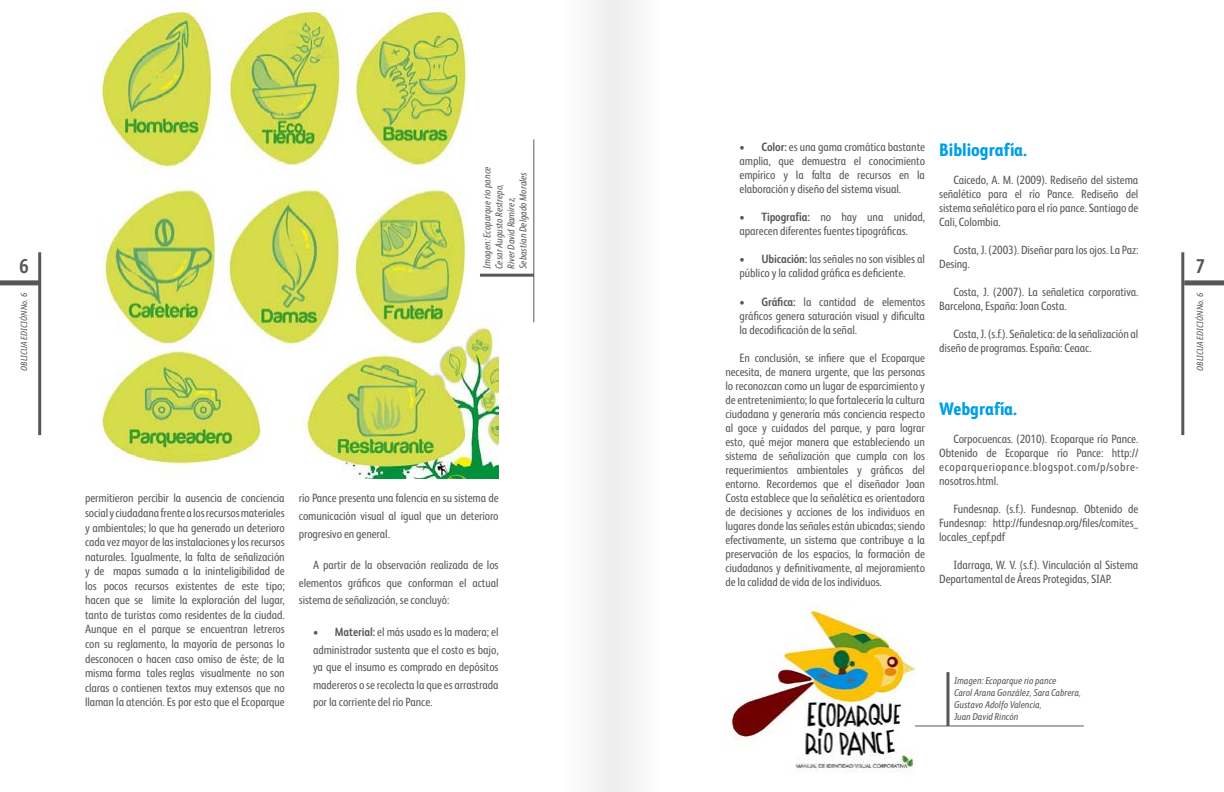
<style>
.page{position:relative;width:1224px;height:792px;background:#fff}
.page>*{position:absolute;margin:0;border:0;box-sizing:border-box;transform-origin:0 0}
.t1{font:700 20px "FS Albert Pro Narrow";color:#575756}
.t2{font:800 18px "FS Albert Pro Narrow";color:#009fe3}
.t3{font:12px/14px "FS Albert Pro Narrow";letter-spacing:-.01em;color:#575756;text-align:justify}
.t4{font:italic 10px/12px "FS Albert Pro Narrow";color:#575756}
.t5{font:italic 9px "FS Albert Pro Narrow";color:#575756}
.s1{font-weight:700}
</style>
<div class="page">
<hr style="left:38px;top:252px;width:3px;height:183px;background:#575756">
<hr style="left:1181px;top:252px;width:3px;height:183px;background:#575756">
<div style="left:0;top:280px;width:40px;height:5px;background:#575756"></div>
<div style="left:1184px;top:280px;width:40px;height:5px;background:#575756"></div>
<div style="left:562px;top:0;width:50px;height:792px;background:#f6f6f6"></div>
<div style="left:612px;top:0;width:50px;height:792px;background:#f5f5f5"></div>
<img style="left:101px;top:7px;width:398px;height:471px">
<hr style="left:533px;top:139px;width:1px;height:183px;background:#575756">
<hr style="left:480px;top:274px;width:54px;height:3px;background:#575756">
<img style="left:731px;top:606px;width:194px;height:167px">
<hr style="left:915px;top:725px;width:169px;height:1px;background:#575756">
<hr style="left:946px;top:672px;width:3px;height:54px;background:#575756">
<h2 class="t2" style="left:939px;top:136px;width:89px">Bibliografía.</h2>
<p class="t3" style="left:939px;top:172px;width:201px;text-indent:14px">Caicedo, A. M. (2009). Rediseño del sistema señalético para el río Pance. Rediseño del sistema señalético para el río pance. Santiago de Cali, Colombia.</p>
<p class="t3" style="left:939px;top:242px;width:201px;text-indent:14px">Costa, J. (2003). Diseñar para los ojos. La Paz:<br>Desing.</p>
<p class="t3" style="left:939px;top:284px;width:201px;text-indent:14px">Costa, J. (2007). La señaletica corporativa.<br>Barcelona, España: Joan Costa.</p>
<p class="t3" style="left:939px;top:327px;width:201px;text-indent:14px">Costa, J. (s.f.). Señaletica: de la señalización al diseño de programas. España: Ceaac.</p>
<p class="t3" style="left:740px;top:139px;width:187px"><span class="s1">• Color:</span> es una gama cromática bastante amplia, que demuestra el conocimiento empírico y la falta de recursos en la elaboración y diseño del sistema visual.</p>
<p class="t3" style="left:740px;top:209px;width:187px"><span class="s1">• Tipografía:</span> no hay una unidad, aparecen diferentes fuentes tipográficas.</p>
<p class="t3" style="left:740px;top:252px;width:187px"><span class="s1">• Ubicación:</span> las señales no son visibles al público y la calidad gráfica es deficiente.</p>
<p class="t3" style="left:740px;top:294px;width:187px"><span class="s1">• Gráfica:</span> la cantidad de elementos gráficos genera saturación visual y dificulta la decodificación de la señal.</p>
<p class="t3" style="left:725px;top:350px;width:201px;text-indent:14px">En conclusión, se infiere que el Ecoparque necesita, de manera urgente, que las personas lo reconozcan como un lugar de esparcimiento y de entretenimiento; lo que fortalecería la cultura ciudadana y generaría más conciencia respecto al goce y cuidados del parque, y para lograr esto, qué mejor manera que estableciendo un sistema de señalización que cumpla con los requerimientos ambientales y gráficos del entorno. Recordemos que el diseñador Joan Costa establece que la señalética es orientadora de decisiones y acciones de los individuos en lugares donde las señales están ubicadas; siendo efectivamente, un sistema que contribuye a la preservación de los espacios, la formación de ciudadanos y definitivamente, al mejoramiento de la calidad de vida de los individuos.</p>
<p class="t4" style="left:481px;top:269px;width:104px;rotate:-90deg">Imagen: Ecoparque rio pance<br>Cesar Augusto Restrepo,<br>River David Ramírez,<br>Sebastían Delgado Morales</p>
<h1 class="t1" style="left:19px;top:251px;width:11px">6</h1>
<h1 class="t1" style="left:1195px;top:251px;width:11px">7</h1>
<p class="t5" style="left:18px;top:371px;width:79px;rotate:-90deg">OBLICUA EDICIÓN No. 6</p>
<p class="t5" style="left:1194px;top:371px;width:79px;rotate:-90deg">OBLICUA EDICIÓN No. 6</p>
<h2 class="t2" style="left:939px;top:395px;width:79px">Webgrafía.</h2>
<p class="t3" style="left:939px;top:431px;width:201px;text-indent:14px">Corpocuencas. (2010). Ecoparque río Pance.<br>Obtenido de Ecoparque río Pance: http:// ecoparqueriopance.blogspot.com/p/sobre&shy;nosotros.html.</p>
<p class="t3" style="left:939px;top:501px;width:201px;text-indent:14px">Fundesnap. (s.f.). Fundesnap. Obtenido de Fundesnap: http://fundesnap.org/files/comites_ locales_cepf.pdf</p>
<p class="t3" style="left:939px;top:557px;width:201px;text-indent:14px">Idarraga, W. V. (s.f.). Vinculación al Sistema<br>Departamental de Áreas Protegidas, SIAP.</p>
<p class="t3" style="left:85px;top:490px;width:201px;line-height:14.6px">permitieron percibir la ausencia de conciencia social y ciudadana frente a los recursos materiales y ambientales; lo que ha generado un deterioro cada vez mayor de las instalaciones y los recursos naturales. Igualmente, la falta de señalización y de mapas sumada a la ininteligibilidad de los pocos recursos existentes de este tipo; hacen que se limite la exploración del lugar, tanto de turistas como residentes de la ciudad.<br>Aunque en el parque se encuentran letreros con su reglamento, la mayoría de personas lo desconocen o hacen caso omiso de éste; de la misma forma tales reglas visualmente no son claras o contienen textos muy extensos que no llaman la atención. Es por esto que el Ecoparque</p>
<p class="t3" style="left:299px;top:489px;width:201px;line-height:17.5px">río Pance presenta una falencia en su sistema de comunicación visual al igual que un deterioro progresivo en general.</p>
<p class="t3" style="left:299px;top:556px;width:201px;line-height:17.5px;text-indent:14px">A partir de la observación realizada de los elementos gráficos que conforman el actual sistema de señalización, se concluyó:</p>
<p class="t3" style="left:313px;top:623px;width:187px;line-height:17.5px"><span class="s1">• Material:</span> el más usado es la madera; el administrador sustenta que el costo es bajo, ya que el insumo es comprado en depósitos madereros o se recolecta la que es arrastrada por la corriente del río Pance.</p>
<p class="t4" style="left:954px;top:674px;width:128px">Imagen: Ecoparque rio pance<br>Carol Arana González, Sara Cabrera,<br>Gustavo Adolfo Valencia,<br>Juan David Rincón</p>
</div>
